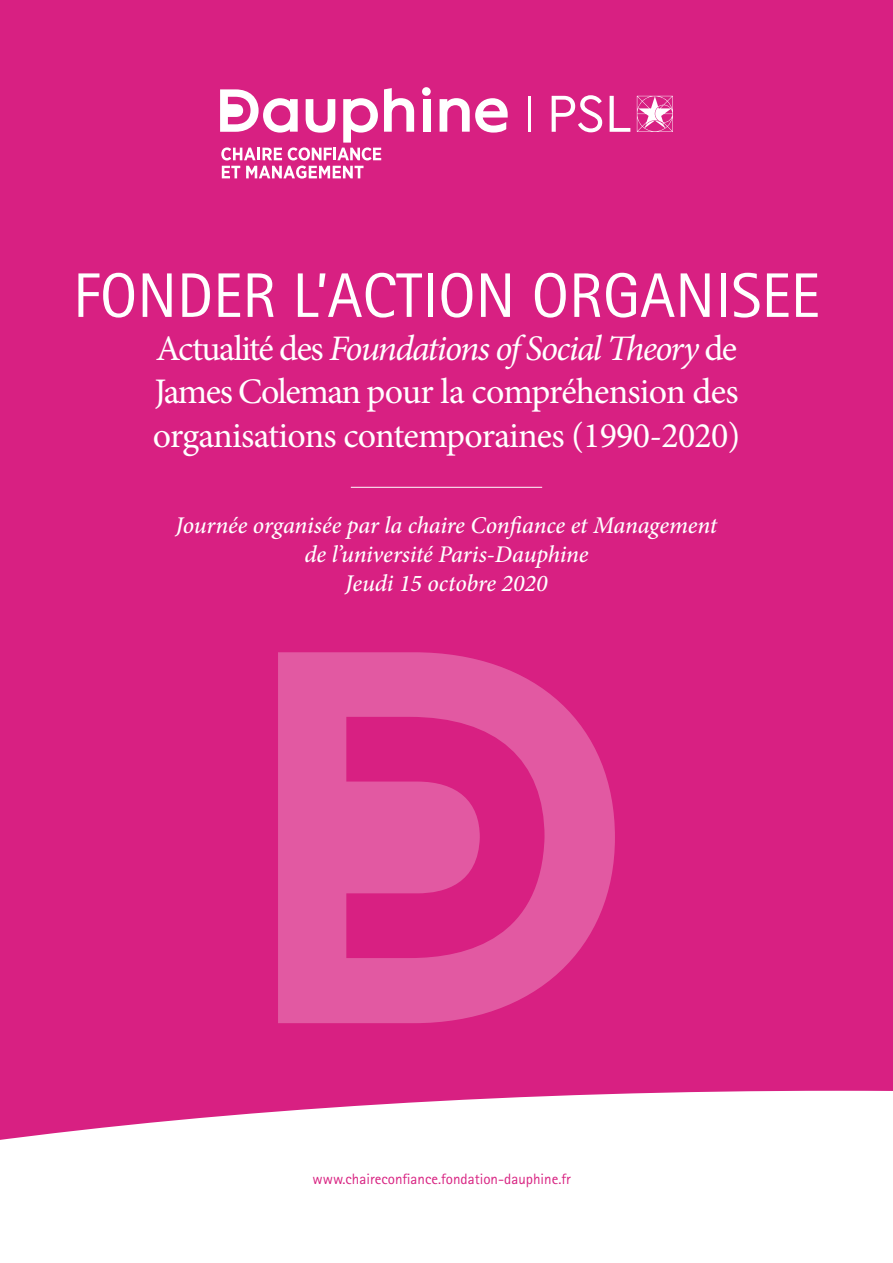
<style>
.page{position:relative;width:893px;height:1263px;background:#d82082}
.page>*{position:absolute;margin:0;border:0;box-sizing:border-box;transform-origin:0 0}
.t1{font:63px "Rotis Sans Serif Std";color:#fff}
.t2{font:36px/43.2px "Minion Pro";letter-spacing:-.02em;color:#fff;text-align:justify}
.t3{font:italic 500 24px/28.8px "Minion Pro";letter-spacing:-.01em;color:#fff;text-align:center}
.t4{font:15px "Rotis Sans Serif Std";color:#d82281}
.s1{font-style:italic}
</style>
<div class="page">
<svg style="left:0;top:1091px;width:893px;height:172px;background:#fbebf4"></svg>
<hr style="left:351px;top:487px;width:191px;height:1px;background:#fff">
<svg style="left:552px;top:95px;width:50px;height:37px"></svg>
<svg style="left:610px;top:96px;width:20px;height:36px"></svg>
<hr style="left:528px;top:96px;width:3px;height:36px;background:#fff">
<div style="left:422px;top:87px;width:9px;height:9px;background:#fff;border-radius:50%"></div>
<svg style="left:440px;top:98px;width:68px;height:35px"></svg>
<svg style="left:637px;top:96px;width:36px;height:36px"></svg>
<div style="left:423px;top:99px;width:7px;height:33px;background:#fff"></div>
<svg style="left:220px;top:88px;width:194px;height:72px"></svg>
<svg style="left:222px;top:166px;width:18px;height:12px"></svg>
<svg style="left:246px;top:166px;width:117px;height:13px"></svg>
<svg style="left:278px;top:652px;width:337px;height:371px;fill:#e259a2"></svg>
<h1 class="t1" style="left:73px;top:258px;width:748px">FONDER L’ACTION ORGANISEE</h1>
<p class="t2" style="left:153px;top:327px;width:589px">Actualité des <span class="s1">Foundations of Social Theory</span> de James Coleman pour la compréhension des organisations contemporaines (1990-2020)</p>
<p class="t3" style="left:176px;top:511px;width:543px">Journée organisée par la chaire Confiance et Management de l’université Paris-Dauphine<br>Jeudi 15 octobre 2020</p>
<p class="t4" style="left:313px;top:1170px;width:260px">www.chaireconfiance.fondation-dauphine.fr</p>
</div>
